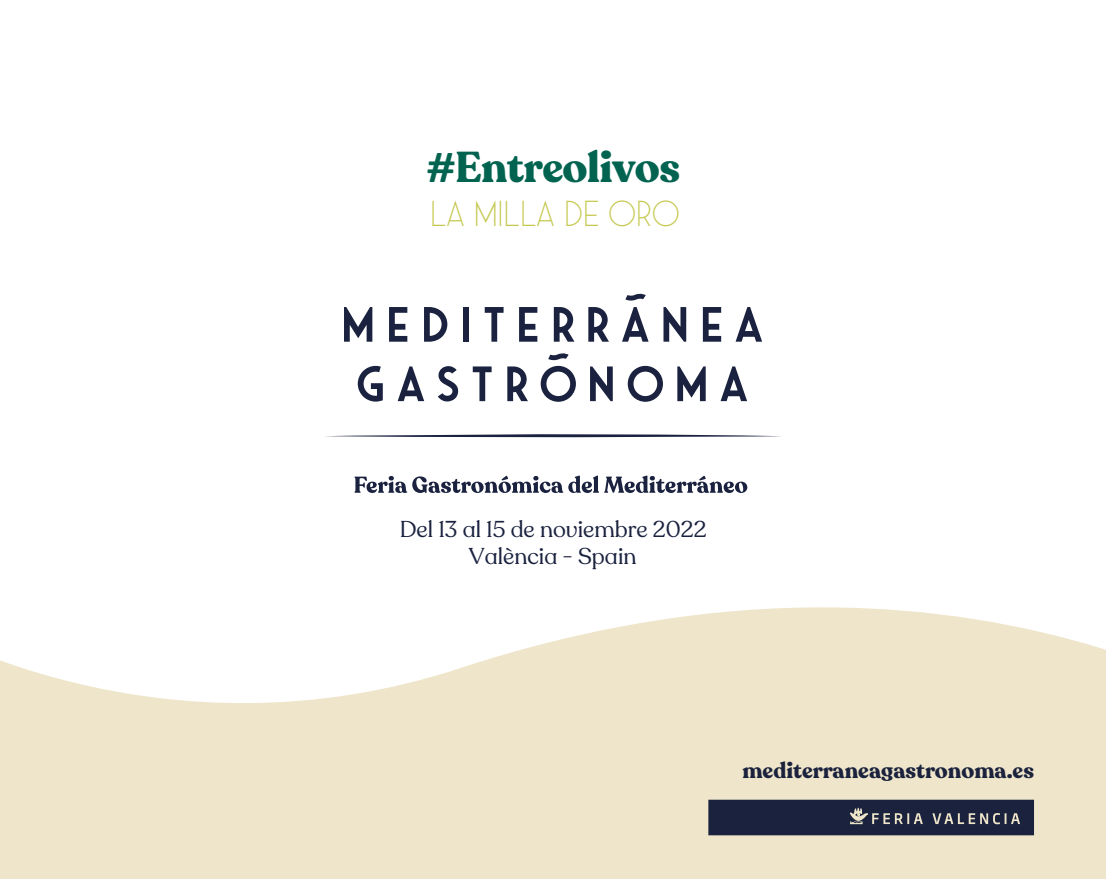
<style>
.page{position:relative;width:1106px;height:879px;background:#fff}
.page>*{position:absolute;margin:0;border:0;box-sizing:border-box;transform-origin:0 0}
.t1{font:700 42.8px "Recoleta";letter-spacing:-.015em;color:#026450}
.t2{font:300 36px "Saveur Sans";color:#c5c84f}
.t3{font:22.6px/27.2px "Recoleta Alt";color:#1a223f;text-align:center}
.t4{font:700 22px "Recoleta";color:#1a223d}
</style>
<div class="page">
<svg style="left:0;top:607px;width:1106px;height:272px;fill:#efe5ca"></svg>
<svg style="left:708px;top:799px;width:326px;height:36px;background:#2a3047"></svg>
<svg style="left:354px;top:475px;width:393px;height:18px"></svg>
<svg style="left:625px;top:293px;width:20px;height:7px"></svg>
<svg style="left:548px;top:353px;width:20px;height:7px"></svg>
<svg style="left:325px;top:434px;width:456px;height:4px"></svg>
<svg style="left:344px;top:307px;width:28px;height:35px"></svg>
<svg style="left:389px;top:307px;width:18px;height:35px"></svg>
<svg style="left:424px;top:307px;width:23px;height:35px"></svg>
<div style="left:463px;top:307px;width:6px;height:35px;background:#1a223f"></div>
<svg style="left:485px;top:307px;width:18px;height:35px"></svg>
<svg style="left:519px;top:307px;width:18px;height:35px"></svg>
<svg style="left:554px;top:307px;width:20px;height:35px"></svg>
<svg style="left:588px;top:307px;width:21px;height:35px"></svg>
<svg style="left:622px;top:307px;width:26px;height:35px"></svg>
<svg style="left:663px;top:307px;width:23px;height:35px"></svg>
<svg style="left:703px;top:307px;width:18px;height:35px"></svg>
<svg style="left:735px;top:307px;width:27px;height:35px"></svg>
<svg style="left:358px;top:366px;width:25px;height:35px"></svg>
<svg style="left:397px;top:366px;width:27px;height:35px"></svg>
<svg style="left:438px;top:366px;width:20px;height:35px"></svg>
<svg style="left:473px;top:366px;width:18px;height:35px"></svg>
<svg style="left:507px;top:366px;width:21px;height:35px"></svg>
<svg style="left:540px;top:366px;width:36px;height:36px"></svg>
<svg style="left:590px;top:366px;width:23px;height:35px"></svg>
<svg style="left:627px;top:366px;width:36px;height:36px"></svg>
<svg style="left:677px;top:366px;width:28px;height:35px"></svg>
<svg style="left:720px;top:366px;width:27px;height:35px"></svg>
<h1 class="t1" style="left:426px;top:140px;width:255px">#Entreolivos</h1>
<h2 class="t2" style="left:430px;top:195px;width:251px">LA MILLA DE ORO</h2>
<p class="t3" style="left:400px;top:516px;width:308px">Del 13 al 15 de noviembre 2022<br>València - Spain</p>
<p class="t4" style="left:742px;top:756px;width:293px">mediterraneagastronoma.es</p>
</div>
